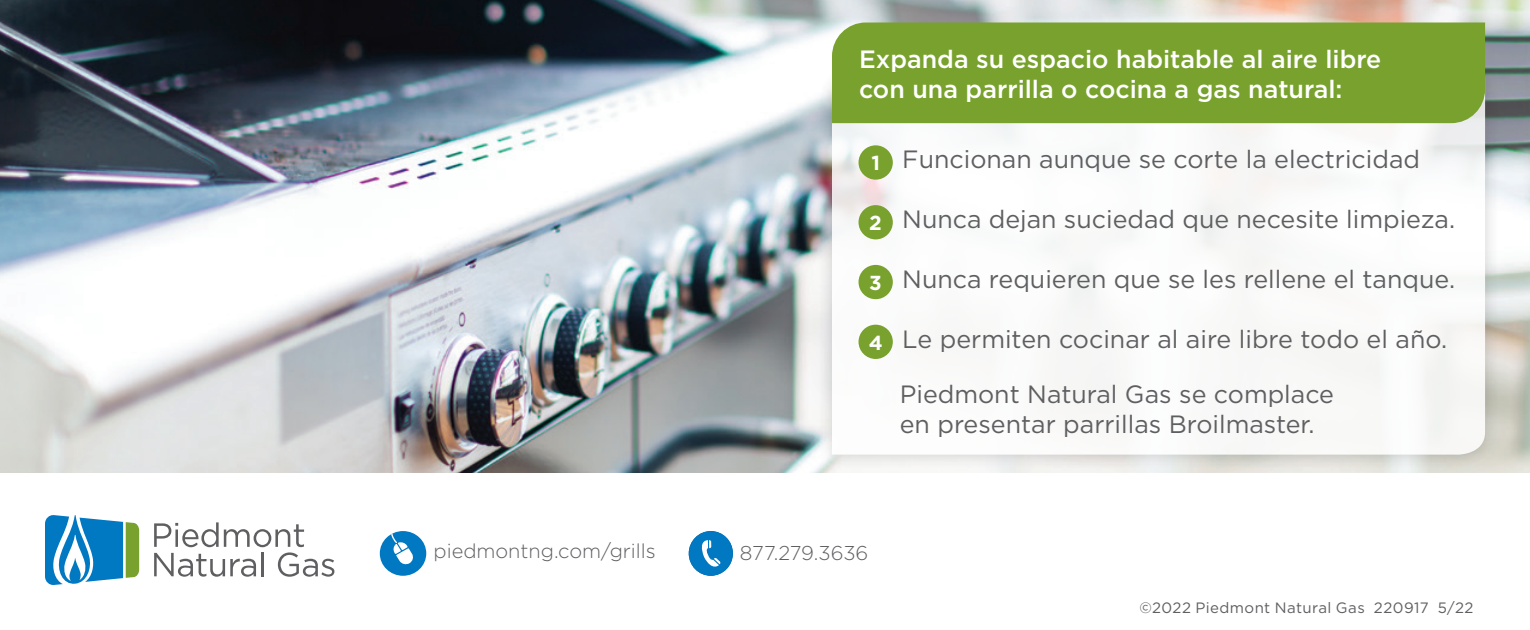
<style>
.page{position:relative;width:1530px;height:630px;background:#fff}
.page>*{position:absolute;margin:0;border:0;box-sizing:border-box;transform-origin:0 0}
.t1{font:25px/30px "Gotham";color:#5f5f62}
.t2{font:500 25px/30px "Gotham";color:#fff}
.t3{font:700 20.25px "Gotham";color:#fff}
.t4{font:300 20px "Gotham";color:#5f5f62}
.red_subheads{font:15px "Gotham";letter-spacing:.025em;color:#5f5f62}
</style>
<div class="page">
<img style="left:0;top:0;width:1530px;height:472px">
<div style="left:816px;top:60px;width:685px;height:411px;background:#231f20;opacity:.25"></div>
<svg style="left:832px;top:123px;width:653px;height:332px"></svg>
<div style="left:832px;top:22px;width:653px;height:101px;background:#78a22d"></div>
<div style="left:859px;top:145px;width:34px;height:35px;background:#78a22d;border-radius:50%"></div>
<div style="left:859px;top:205px;width:34px;height:34px;background:#78a22d;border-radius:50%"></div>
<div style="left:859px;top:265px;width:34px;height:34px;background:#78a22d;border-radius:50%"></div>
<div style="left:859px;top:325px;width:34px;height:34px;background:#78a22d;border-radius:50%"></div>
<svg style="left:154px;top:522px;width:180px;height:55px"></svg>
<svg style="left:45px;top:515px;width:94px;height:70px"></svg>
<div style="left:689px;top:531px;width:44px;height:45px;background:#0078c2;border-radius:50%"></div>
<svg style="left:697px;top:540px;width:24px;height:32px"></svg>
<div style="left:380px;top:531px;width:46px;height:45px;background:#0078c2;border-radius:50%"></div>
<svg style="left:391px;top:533px;width:23px;height:32px"></svg>
<p class="t2" style="left:859px;top:44px;width:524px">Expanda su espacio habitable al aire libre con una parrilla o cocina a gas natural:</p>
<p class="t3" style="left:871px;top:150px;width:10px">1</p>
<p class="t3" style="left:869px;top:209px;width:14px">2</p>
<p class="t3" style="left:869px;top:269px;width:14px">3</p>
<p class="t3" style="left:869px;top:329px;width:15px">4</p>
<p class="t1" style="left:902px;top:144px;width:519px">Funcionan aunque se corte la electricidad</p>
<p class="t1" style="left:902px;top:204px;width:554px">Nunca dejan suciedad que necesite limpieza.</p>
<p class="t1" style="left:902px;top:264px;width:554px">Nunca requieren que se les rellene el tanque.</p>
<p class="t1" style="left:902px;top:324px;width:546px">Le permiten cocinar al aire libre todo el año.</p>
<p class="t1" style="left:900px;top:379px;width:436px">Piedmont Natural Gas se complace en presentar parrillas Broilmaster.</p>
<p class="t4" style="left:434px;top:538px;width:224px">piedmontng.com/grills</p>
<p class="t4" style="left:740px;top:540px;width:130px">877.279.3636</p>
<p class="red_subheads" style="left:1139px;top:598px;width:336px">©2022 Piedmont Natural Gas 220917 5/22</p>
</div>
